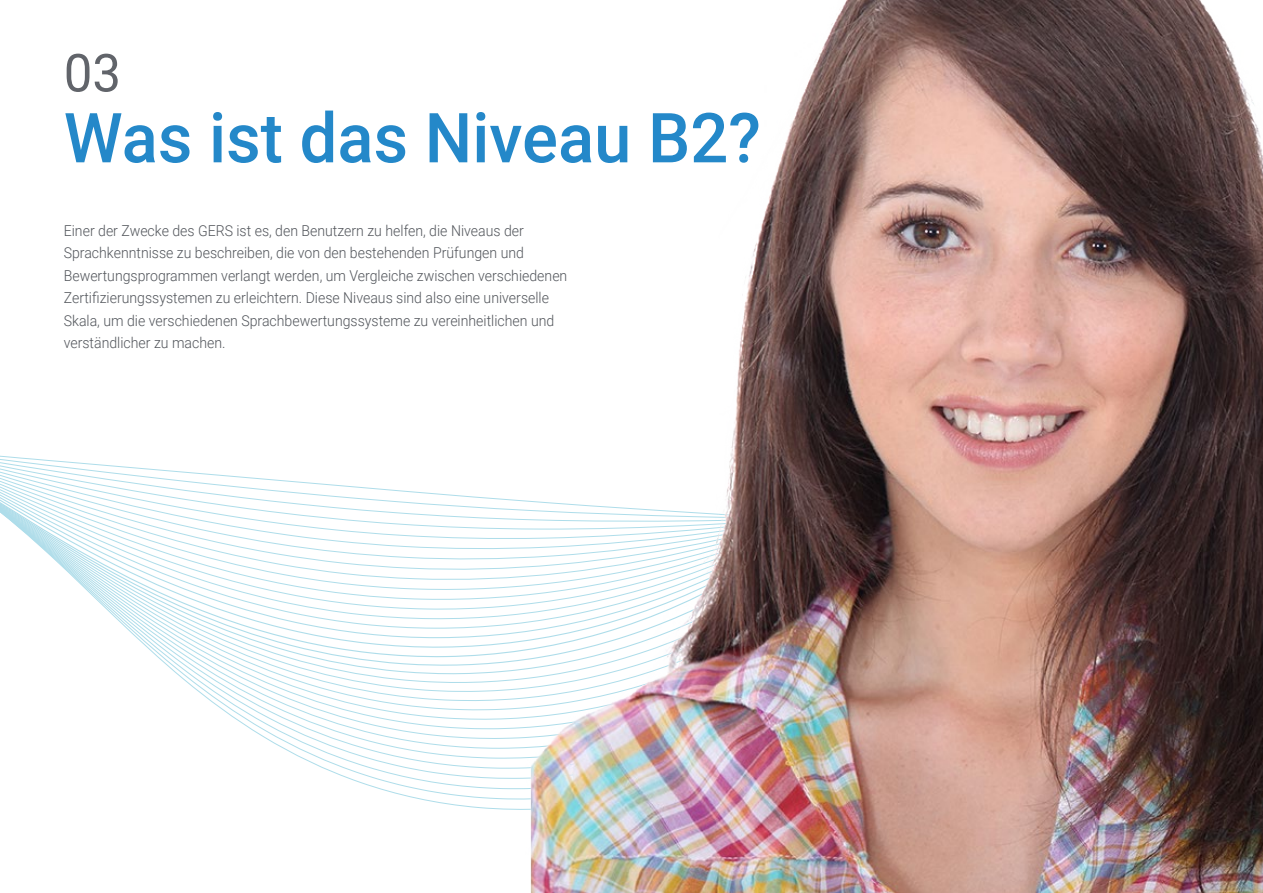
<style>
.page{position:relative;width:1263px;height:893px;background:#fff}
.page>*{position:absolute;margin:0;border:0;box-sizing:border-box;transform-origin:0 0}
.t1{font:500 69px "Roboto";color:#2488c9}
.t2{font:52.5px "Roboto";color:#61646a}
.t3{font:300 15px/22.5px "Roboto";color:#52555b;scale:.94 1}
</style>
<div class="page">
<svg style="left:0;top:455px;width:483px;height:354px"></svg>
<img style="left:483px;top:0;width:780px;height:893px">
<h2 class="t2" style="left:64px;top:36px;width:59px">03</h2>
<h1 class="t1" style="left:64px;top:89px;width:698px">Was ist das Niveau B2?</h1>
<p class="t3" style="left:64px;top:218px;width:537px">Einer der Zwecke des GERS ist es, den Benutzern zu helfen, die Niveaus der Sprachkenntnisse zu beschreiben, die von den bestehenden Prüfungen und Bewertungsprogrammen verlangt werden, um Vergleiche zwischen verschiedenen Zertifizierungssystemen zu erleichtern. Diese Niveaus sind also eine universelle Skala, um die verschiedenen Sprachbewertungssysteme zu vereinheitlichen und verständlicher zu machen.</p>
</div>
